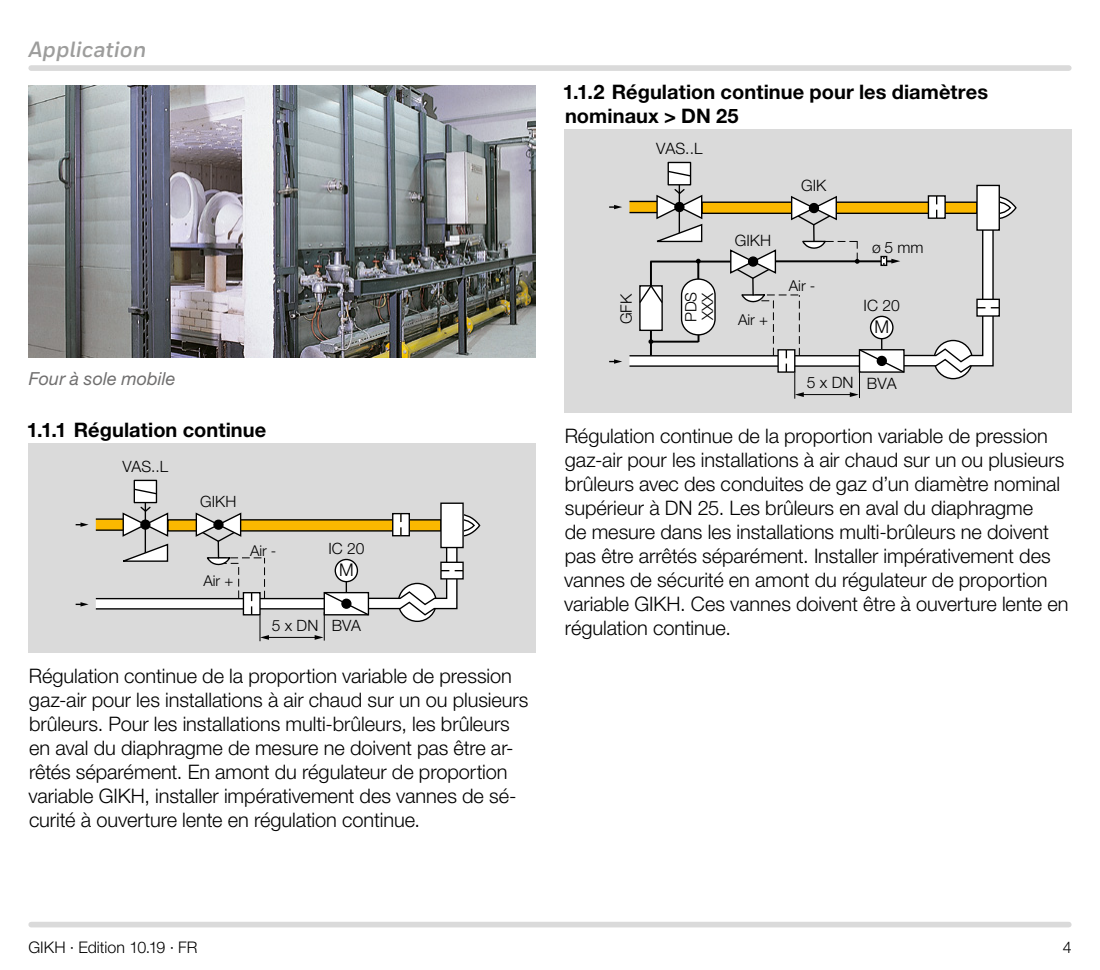
<style>
.page{position:relative;width:1100px;height:970px;background:#fff}
.page>*{position:absolute;margin:0;border:0;box-sizing:border-box;transform-origin:0 0}
.t1{font:italic 700 22px "Honeywell Sans";color:#9d9d9c}
.t2{font:300 20px/24px "Helvetica Neue LT Pro";letter-spacing:-.005em;color:#000}
.t3{font:700 20px/24px "Helvetica Neue LT Pro";letter-spacing:.005em;color:#000}
.t4{font:italic 18px "Helvetica Neue LT Pro";color:#706f6f}
.t5{font:300 17.6px "Helvetica Neue LT Pro";color:#000}
.t6{font:300 16px "Helvetica Neue LT Pro";color:#000}
.t7{font:300 15.6px/16.8px "Helvetica Neue LT Pro";color:#000}
.t8{font:300 15px "Helvetica Neue LT Pro";color:#000}
.t9{font:300 14.8px "Helvetica Neue LT Pro";color:#000}
</style>
<div class="page">
<div style="left:31px;top:921px;width:1038px;height:6px;background:#dadada"></div>
<div style="left:31px;top:65px;width:1038px;height:6px;background:#dadada"></div>
<img style="left:28px;top:85px;width:508px;height:272px">
<div style="left:28px;top:443px;width:508px;height:210px;background:#dadada"></div>
<div style="left:248px;top:598px;width:81px;height:11px;background:#fff;border:1px solid #000"></div>
<div style="left:95px;top:518px;width:35px;height:13px;background:#fbb800;border:1px solid #000"></div>
<div style="left:95px;top:598px;width:152px;height:11px;background:#fff;border:1px solid #000"></div>
<svg style="left:76px;top:522px;width:13px;height:5px"></svg>
<svg style="left:76px;top:602px;width:13px;height:4px"></svg>
<hr style="left:267px;top:637px;width:50px;height:1px;background:#000">
<div style="left:239px;top:519px;width:157px;height:12px;background:#fbb800;border:1px solid #000"></div>
<div style="left:167px;top:519px;width:35px;height:12px;background:#fbb800;border:1px solid #000"></div>
<div style="left:134px;top:480px;width:22px;height:22px;background:#fff"></div>
<div style="left:134px;top:479px;width:23px;height:24px;border:1px solid #000"></div>
<svg style="left:133px;top:487px;width:25px;height:8px"></svg>
<div style="left:441px;top:503px;width:22px;height:44px;background:#fff"></div>
<div style="left:440px;top:502px;width:24px;height:46px;border:1px solid #000"></div>
<svg style="left:315px;top:513px;width:166px;height:127px"></svg>
<svg style="left:195px;top:512px;width:74px;height:129px"></svg>
<svg style="left:116px;top:502px;width:53px;height:60px"></svg>
<div style="left:564px;top:129px;width:507px;height:284px;background:#dadada"></div>
<hr style="left:697px;top:262px;width:2px;height:26px;background:#000">
<hr style="left:650px;top:261px;width:2px;height:26px;background:#000">
<hr style="left:650px;top:260px;width:93px;height:2px;background:#000">
<div style="left:629px;top:201px;width:35px;height:12px;background:#fbb800;border:1px solid #000"></div>
<div style="left:629px;top:355px;width:152px;height:12px;background:#fff;border:1px solid #000"></div>
<svg style="left:609px;top:205px;width:13px;height:4px"></svg>
<svg style="left:609px;top:359px;width:13px;height:5px"></svg>
<div style="left:701px;top:201px;width:94px;height:13px;background:#fbb800;border:1px solid #000"></div>
<div style="left:668px;top:162px;width:22px;height:23px;background:#fff"></div>
<div style="left:667px;top:162px;width:24px;height:23px;border:1px solid #000"></div>
<svg style="left:667px;top:170px;width:25px;height:7px"></svg>
<div style="left:977px;top:185px;width:22px;height:45px;background:#fff"></div>
<div style="left:976px;top:185px;width:24px;height:46px;border:1px solid #000"></div>
<hr style="left:650px;top:329px;width:2px;height:26px;background:#000">
<div style="left:640px;top:286px;width:22px;height:44px;background:#fff"></div>
<div style="left:639px;top:285px;width:24px;height:46px;border:1px solid #000"></div>
<svg style="left:639px;top:284px;width:24px;height:20px"></svg>
<svg style="left:729px;top:195px;width:288px;height:203px"></svg>
<hr style="left:651px;top:340px;width:47px;height:2px;background:#000">
<hr style="left:697px;top:316px;width:2px;height:26px;background:#000">
<div style="left:681px;top:279px;width:34px;height:56px;background:#fff;border-radius:16px"></div>
<div style="left:681px;top:278px;width:35px;height:57px;border:1px solid #000;border-radius:16px"></div>
<svg style="left:648px;top:339px;width:5px;height:5px"></svg>
<svg style="left:649px;top:185px;width:54px;height:58px"></svg>
<p class="t1" style="left:28px;top:36px;width:120px">Application</p>
<p class="t4" style="left:29px;top:367px;width:148px">Four à sole mobile</p>
<p class="t3" style="left:27px;top:417px;width:241px">1.1.1 Régulation continue</p>
<p class="t7" style="left:122px;top:458px;width:47px">VAS..L</p>
<p class="t7" style="left:200px;top:493px;width:38px">GIKH</p>
<p class="t9" style="left:203px;top:571px;width:31px">Air +</p>
<p class="t9" style="left:250px;top:541px;width:28px">Air -</p>
<p class="t7" style="left:328px;top:539px;width:38px">IC 20</p>
<p class="t5" style="left:339px;top:559px;width:16px">M</p>
<p class="t7" style="left:272px;top:616px;width:48px">5 x DN</p>
<p class="t7" style="left:332px;top:617px;width:31px">BVA</p>
<p class="t2" style="left:28px;top:663px;width:502px">Régulation continue de la proportion variable de pression gaz-air pour les installations à air chaud sur un ou plusieurs brûleurs. Pour les installations multi-brûleurs, les brûleurs en aval du diaphragme de mesure ne doivent pas être ar&shy;rêtés séparément. En amont du régulateur de proportion variable GIKH, installer impérativement des vannes de sé&shy;curité à ouverture lente en régulation continue.</p>
<p class="t3" style="left:563px;top:80px;width:427px">1.1.2 Régulation continue pour les diamètres nominaux &gt; DN 25</p>
<p class="t7" style="left:617px;top:324px;width:32px;rotate:-90deg">GFK</p>
<p class="t7" style="left:656px;top:140px;width:48px">VAS..L</p>
<p class="t7" style="left:682px;top:322px;width:32px;rotate:-90deg">PDS<br>XXX</p>
<p class="t7" style="left:735px;top:232px;width:38px">GIKH</p>
<p class="t8" style="left:738px;top:311px;width:32px">Air +</p>
<p class="t7" style="left:801px;top:176px;width:27px">GIK</p>
<p class="t8" style="left:789px;top:276px;width:28px">Air -</p>
<p class="t7" style="left:872px;top:238px;width:53px">ø 5 mm</p>
<p class="t7" style="left:864px;top:296px;width:38px">IC 20</p>
<p class="t5" style="left:874px;top:316px;width:16px">M</p>
<p class="t7" style="left:807px;top:373px;width:48px">5 x DN</p>
<p class="t7" style="left:867px;top:374px;width:31px">BVA</p>
<p class="t2" style="left:564px;top:423px;width:506px">Régulation continue de la proportion variable de pression gaz-air pour les installations à air chaud sur un ou plusieurs brûleurs avec des conduites de gaz d’un diamètre nominal supérieur à DN 25. Les brûleurs en aval du diaphragme<br>de mesure dans les installations multi-brûleurs ne doivent pas être arrêtés séparément. Installer impérativement des vannes de sécurité en amont du régulateur de proportion variable GIKH. Ces vannes doivent être à ouverture lente en régulation continue.</p>
<p class="t6" style="left:28px;top:937px;width:171px">GIKH · Edition 10.19 · FR</p>
<p class="t6" style="left:1063px;top:937px;width:10px">4</p>
</div>
